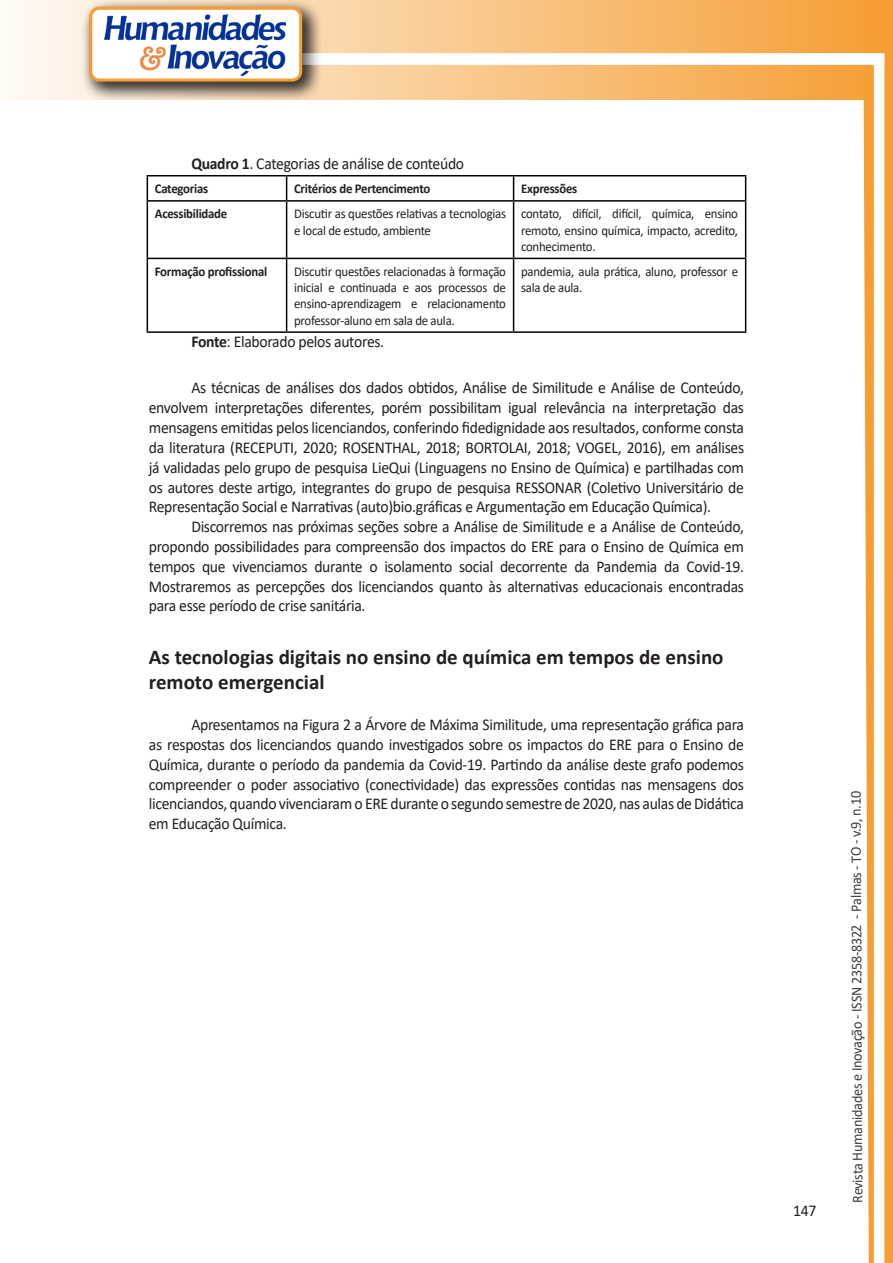
<style>
.page{position:relative;width:893px;height:1263px;background:#fff}
.page>*{position:absolute;margin:0;border:0;box-sizing:border-box;transform-origin:0 0}
.Titulo_2{font:700 21px/25.2px "Calibri";color:#231f20}
.texto{font:16.5px/19.8px "Calibri";letter-spacing:-.02em;color:#231f20;text-align:justify;scale:.95 1}
.t1{font:15px "Calibri";letter-spacing:-.025em;color:#3e3e3f;scale:.95 1}
.texto-2{font:13.5px/16.2px "Calibri";letter-spacing:-.02em;color:#231f20;scale:.95 1}
.texto-3{font:700 13.5px "Calibri";letter-spacing:-.02em;color:#231f20;scale:.95 1}
.s1{font-weight:700}
</style>
<div class="page">
<svg style="left:5px;top:0;width:858px;height:100px;background:#f9c484"></svg>
<div style="left:302px;top:53px;width:582px;height:12px;background:#fff;border:2px solid #fff"></div>
<svg style="left:863px;top:0;width:30px;height:1263px"></svg>
<div style="left:81px;top:0;width:241px;height:102px;background:#231f20;opacity:.75"></div>
<svg style="left:91px;top:8px;width:210px;height:72px"></svg>
<div style="left:89px;top:7px;width:213px;height:75px;border:3px solid #f69e34;border-radius:9px"></div>
<hr style="left:147px;top:175px;width:140px;height:1px;background:#000">
<svg style="left:147px;top:176px;width:1px;height:24px"></svg>
<hr style="left:287px;top:175px;width:227px;height:1px;background:#000">
<svg style="left:286px;top:176px;width:1px;height:24px"></svg>
<hr style="left:514px;top:175px;width:232px;height:1px;background:#000">
<svg style="left:513px;top:176px;width:1px;height:24px"></svg>
<svg style="left:745px;top:176px;width:1px;height:24px"></svg>
<hr style="left:147px;top:200px;width:140px;height:2px;background:#000">
<hr style="left:147px;top:202px;width:1px;height:56px;background:#000">
<hr style="left:287px;top:200px;width:227px;height:2px;background:#000">
<hr style="left:286px;top:202px;width:1px;height:56px;background:#000">
<hr style="left:514px;top:200px;width:232px;height:2px;background:#000">
<hr style="left:513px;top:202px;width:1px;height:56px;background:#000">
<hr style="left:745px;top:202px;width:1px;height:56px;background:#000">
<hr style="left:147px;top:258px;width:140px;height:1px;background:#000">
<hr style="left:147px;top:259px;width:1px;height:72px;background:#000">
<hr style="left:287px;top:258px;width:227px;height:1px;background:#000">
<hr style="left:286px;top:259px;width:1px;height:72px;background:#000">
<hr style="left:514px;top:258px;width:232px;height:1px;background:#000">
<hr style="left:513px;top:259px;width:1px;height:72px;background:#000">
<hr style="left:745px;top:259px;width:1px;height:72px;background:#000">
<hr style="left:147px;top:331px;width:140px;height:2px;background:#000">
<hr style="left:287px;top:331px;width:227px;height:2px;background:#000">
<hr style="left:514px;top:331px;width:232px;height:2px;background:#000">
<p class="texto" style="left:191px;top:153px;width:289px"><span class="s1">Quadro 1</span>. Categorias de análise de conteúdo</p>
<p class="texto-3" style="left:155px;top:179px;width:58px">Categorias</p>
<p class="texto-3" style="left:294px;top:179px;width:145px">Critérios de Pertencimento</p>
<p class="texto-3" style="left:521px;top:179px;width:61px">Expressões</p>
<p class="texto-3" style="left:155px;top:204px;width:78px">Acessibilidade</p>
<p class="texto-2" style="left:294px;top:206px;width:225px">Discutir as questões relativas a tecnologias e local de estudo, ambiente</p>
<p class="texto-2" style="left:521px;top:206px;width:230px;text-align:justify">contato, difícil, difícil, química, ensino remoto, ensino química, impacto, acredito, conhecimento.</p>
<p class="texto-3" style="left:155px;top:262px;width:120px">Formação profissional</p>
<p class="texto-2" style="left:294px;top:263px;width:225px;text-align:justify">Discutir questões relacionadas à formação inicial e continuada e aos processos de ensino-aprendizagem e relacionamento professor-aluno em sala de aula.</p>
<p class="texto-2" style="left:521px;top:263px;width:230px">pandemia, aula prática, aluno, professor e sala de aula.</p>
<p class="texto" style="left:191px;top:331px;width:205px"><span class="s1">Fonte</span>: Elaborado pelos autores.</p>
<p class="texto" style="left:149px;top:378px;width:628px;text-indent:43px">As técnicas de análises dos dados obtidos, Análise de Similitude e Análise de Conteúdo, envolvem interpretações diferentes, porém possibilitam igual relevância na interpretação das mensagens emitidas pelos licenciandos, conferindo fidedignidade aos resultados, conforme consta da literatura (RECEPUTI, 2020; ROSENTHAL, 2018; BORTOLAI, 2018; VOGEL, 2016), em análises já validadas pelo grupo de pesquisa LieQui (Linguagens no Ensino de Química) e partilhadas com os autores deste artigo, integrantes do grupo de pesquisa RESSONAR (Coletivo Universitário de Representação Social e Narrativas (auto)bio.gráficas e Argumentação em Educação Química).</p>
<p class="texto" style="left:149px;top:516px;width:628px;text-indent:43px">Discorremos nas próximas seções sobre a Análise de Similitude e a Análise de Conteúdo, propondo possibilidades para compreensão dos impactos do ERE para o Ensino de Química em tempos que vivenciamos durante o isolamento social decorrente da Pandemia da Covid-19.<br>Mostraremos as percepções dos licenciandos quanto às alternativas educacionais encontradas para esse período de crise sanitária.</p>
<p class="Titulo_2" style="left:149px;top:644px;width:576px">As tecnologias digitais no ensino de química em tempos de ensino remoto emergencial</p>
<p class="texto" style="left:149px;top:714px;width:628px;text-indent:43px">Apresentamos na Figura 2 a Árvore de Máxima Similitude, uma representação gráfica para as respostas dos licenciandos quando investigados sobre os impactos do ERE para o Ensino de Química, durante o período da pandemia da Covid-19. Partindo da análise deste grafo podemos compreender o poder associativo (conectividade) das expressões contidas nas mensagens dos licenciandos, quando vivenciaram o ERE durante o segundo semestre de 2020, nas aulas de Didática em Educação Química.</p>
<p class="texto" style="left:793px;top:1200px;width:26px">147</p>
<p class="t1" style="left:846px;top:1203px;width:435px;rotate:-90deg">Revista Humanidades e Inovação - ISSN 2358-8322 - Palmas - TO - v.9, n.10</p>
</div>
